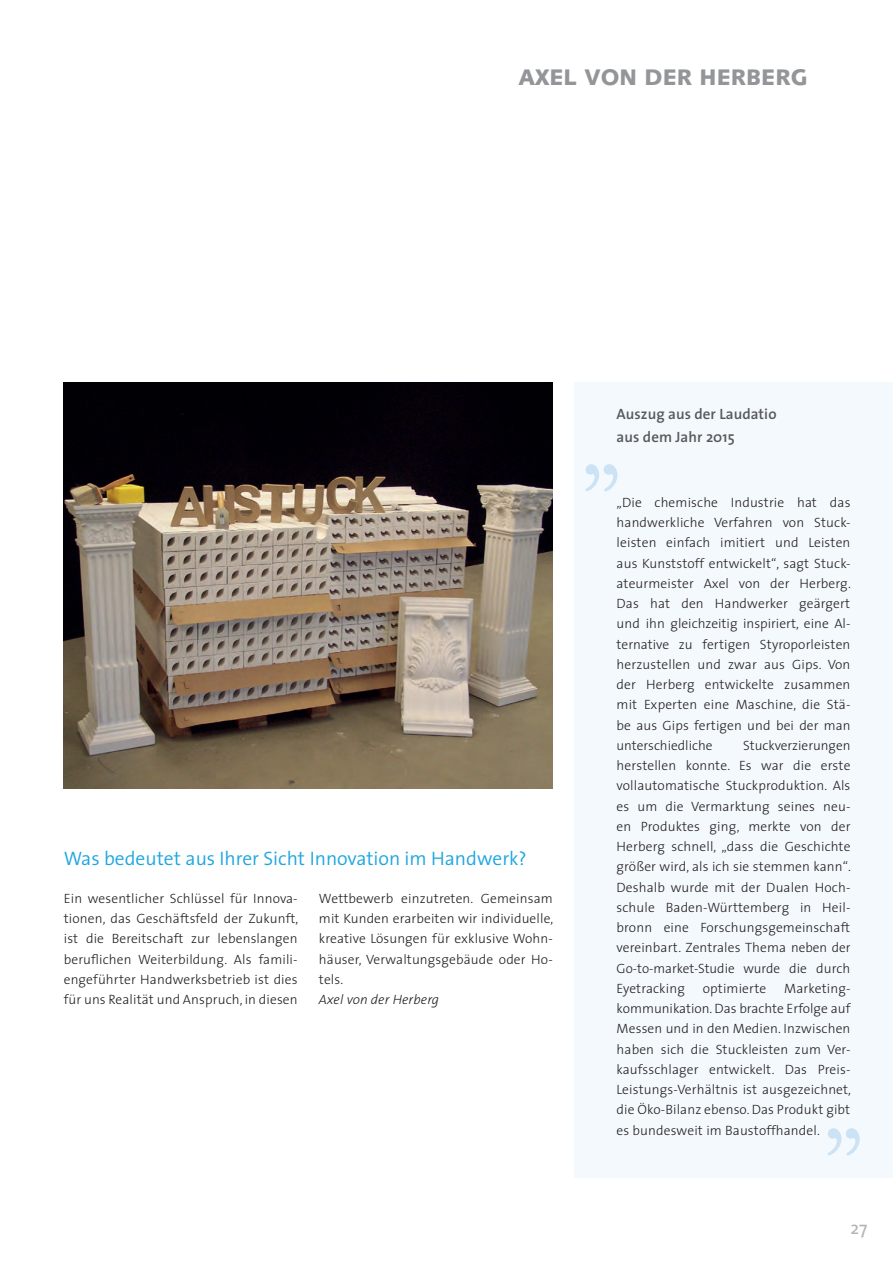
<style>
.page{position:relative;width:893px;height:1263px;background:#fff}
.page>*{position:absolute;margin:0;border:0;box-sizing:border-box;transform-origin:0 0}
.t1{font:900 22.5px "Syntax";color:#939598}
.Subline{font:300 19.5px "The Sans";color:#1da6df}
.t2{font:18px "The Sans";color:#b2b3b7}
.Überschrift_Kasten_B{font:600 15px/22.5px "The Sans";letter-spacing:.005em;color:#57585a}
.Copy{font:300 13.5px/20.2px "The Sans";letter-spacing:.01em;color:#231f20;text-align:justify}
.Copy-2{font:italic 300 13.5px "The Sans";letter-spacing:.01em;color:#231f20}
</style>
<div class="page">
<div style="left:574px;top:383px;width:319px;height:795px;background:#f4f9fd"></div>
<svg style="left:585px;top:464px;width:32px;height:27px"></svg>
<svg style="left:828px;top:1128px;width:32px;height:27px"></svg>
<img style="left:64px;top:383px;width:489px;height:406px">
<p class="t1" style="left:518px;top:64px;width:291px">AXEL VON DER HERBERG</p>
<p class="Subline" style="left:64px;top:842px;width:464px">Was bedeutet aus Ihrer Sicht Innovation im Handwerk?</p>
<p class="Copy" style="left:64px;top:888px;width:236px">Ein wesentlicher Schlüssel für Innova&shy;tionen, das Geschäftsfeld der Zukunft, ist die Bereitschaft zur lebenslangen beruflichen Weiterbildung. Als famili&shy;engeführter Handwerksbetrieb ist dies für uns Realität und Anspruch, in diesen</p>
<p class="Copy" style="left:319px;top:888px;width:236px">Wettbewerb einzutreten. Gemeinsam mit Kunden erarbeiten wir individuelle, kreative Lösungen für exklusive Wohn&shy;häuser, Verwaltungsgebäude oder Ho&shy;tels.</p>
<p class="Copy-2" style="left:319px;top:988px;width:122px">Axel von der Herberg</p>
<p class="Überschrift_Kasten_B" style="left:617px;top:402px;width:161px">Auszug aus der Laudatio aus dem Jahr 2015</p>
<p class="Copy" style="left:617px;top:492px;width:236px;text-align:left">„Die chemische Industrie hat das handwerkliche Verfahren von Stuck&shy;leisten einfach imitiert und Leisten aus Kunststoff entwickelt“, sagt Stuck&shy;ateurmeister Axel von der Herberg.<br>Das hat den Handwerker geärgert und ihn gleichzeitig inspiriert, eine Al&shy;ternative zu fertigen Styroporleisten herzustellen und zwar aus Gips. Von der Herberg entwickelte zusammen mit Experten eine Maschine, die Stä&shy;be aus Gips fertigen und bei der man unterschiedliche</p>
<p class="Copy" style="left:617px;top:735px;width:236px;text-indent:127px">Stuckverzierungen herstellen konnte. Es war die erste vollautomatische Stuckproduktion. Als es um die Vermarktung seines neu&shy;en Produktes ging, merkte von der Herberg schnell, „dass die Geschichte größer wird, als ich sie stemmen kann“.<br>Deshalb wurde mit der Dualen Hoch&shy;schule Baden-Württemberg in Heil&shy;bronn eine Forschungsgemeinschaft vereinbart. Zentrales Thema neben der Go-to-market-Studie wurde die durch Eyetracking</p>
<p class="Copy" style="left:617px;top:978px;width:236px;text-align:left;text-indent:168px">Marketing&shy;kommunikation. Das brachte Erfolge auf Messen und in den Medien. Inzwischen haben sich die Stuckleisten zum Ver&shy;kaufsschlager entwickelt. Das Preis-Leistungs-Verhältnis ist ausgezeichnet, die Öko-Bilanz ebenso. Das Produkt gibt es bundesweit im Baustoffhandel.</p>
<p class="Copy" style="left:703px;top:978px;width:65px">optimierte</p>
<h3 class="t2" style="left:850px;top:1212px;width:18px">27</h3>
</div>
